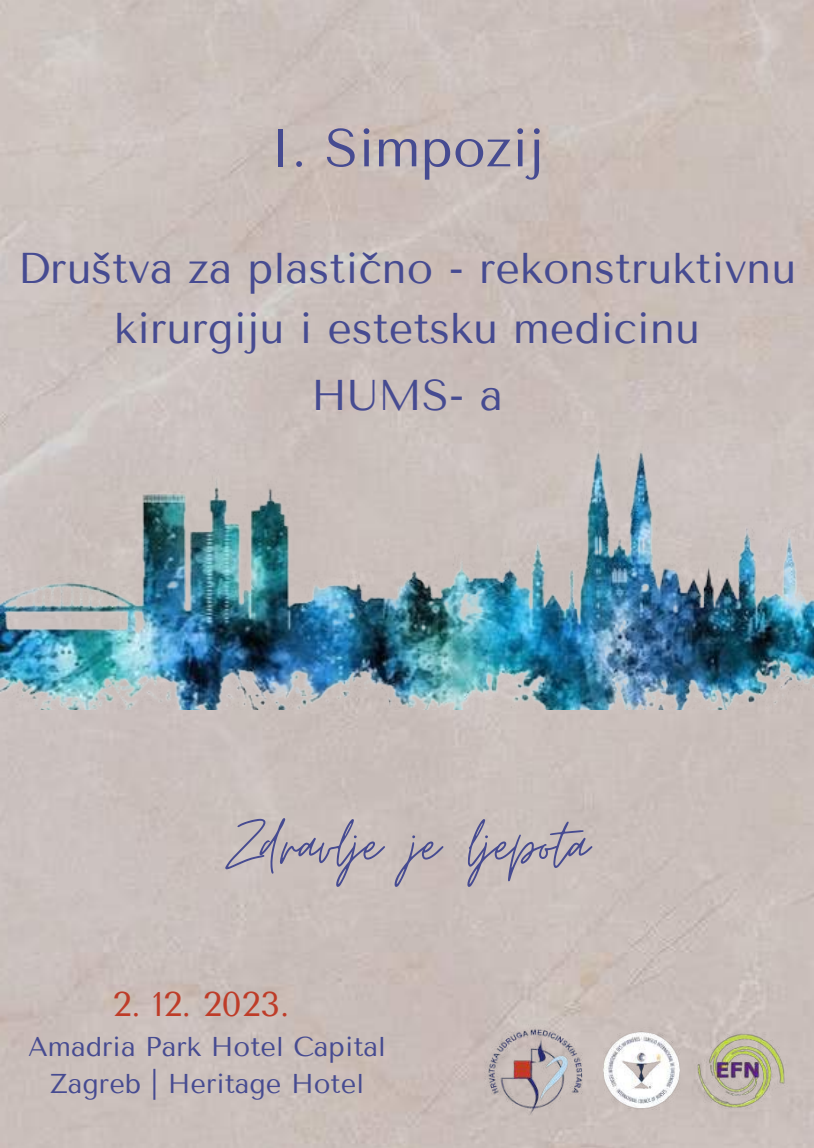
<style>
.page{position:relative;width:814px;height:1148px;background:#fff}
.page>*{position:absolute;margin:0;border:0;box-sizing:border-box;transform-origin:0 0}
.t1{font:74.38px "Moon Time";color:#464b91}
.t2{font:53.38px "Tenor Sans";color:#464b91}
.t3{font:42.88px/59.7px "Tenor Sans";color:#464b91;text-align:center}
.t4{font:34.12px "Tenor Sans";color:#be3c28}
.t5{font:27.12px/37.4px "Tenor Sans";color:#464b91;text-align:center}
</style>
<div class="page">
<div style="left:0;top:0;width:814px;height:1147px;background:#cabfbb"></div>
<img style="left:0;top:438px;width:814px;height:271px">
<img style="left:484px;top:1024px;width:105px;height:94px">
<img style="left:669px;top:1018px;width:145px;height:106px">
<img style="left:589px;top:1026px;width:104px;height:90px">
<p class="t2" style="left:270px;top:117px;width:275px">I. Simpozij</p>
<p class="t3" style="left:17px;top:239px;width:780px">Društva za plastično - rekonstruktivnu kirurgiju i estetsku medicinu</p>
<p class="t3" style="left:311px;top:366px;width:193px">HUMS- a</p>
<h1 class="t1" style="left:225px;top:799px;width:365px">Zdravlje je ljepota</h1>
<p class="t4" style="left:113px;top:983px;width:178px">2. 12. 2023.</p>
<p class="t5" style="left:28px;top:1027px;width:359px">Amadria Park Hotel Capital<br>Zagreb | Heritage Hotel</p>
</div>
